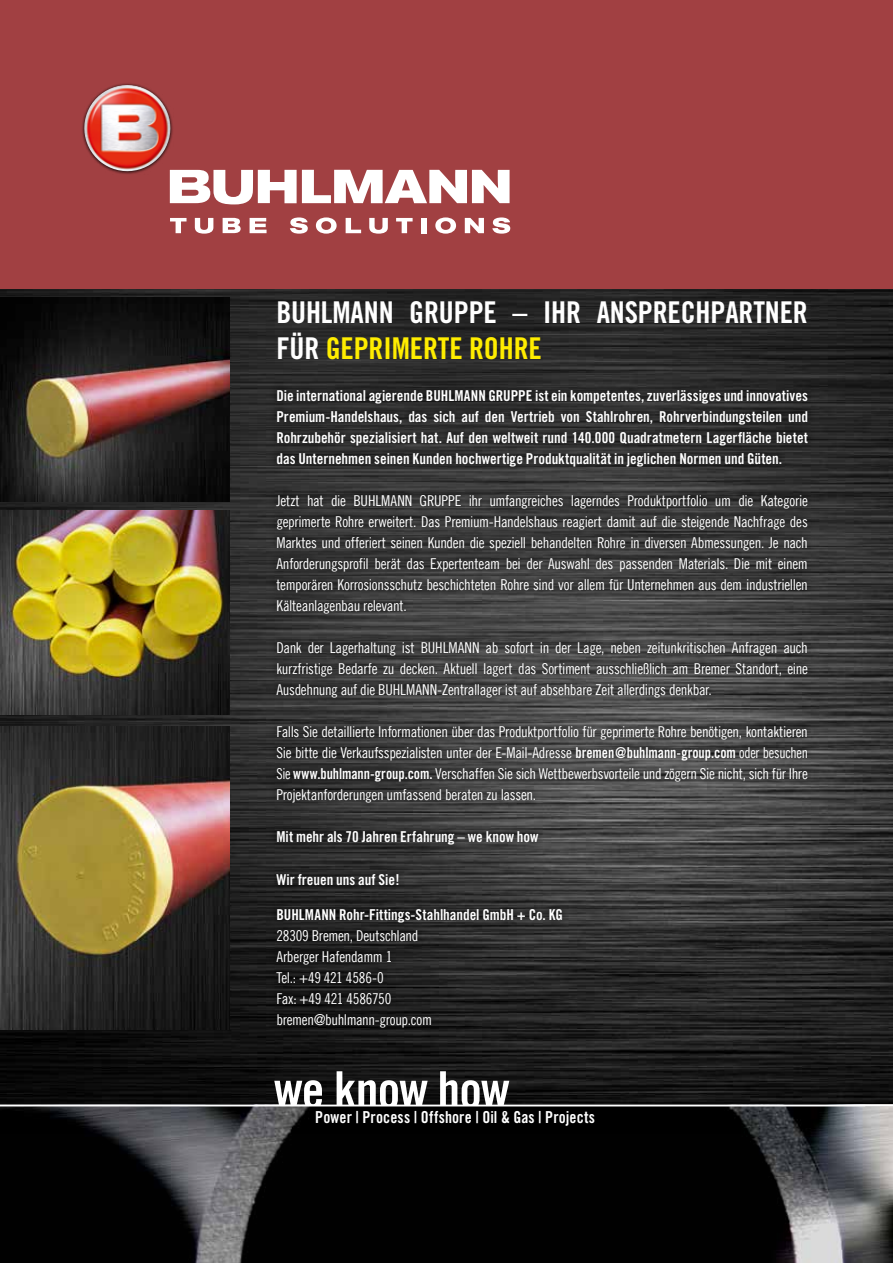
<style>
.page{position:relative;width:893px;height:1263px;background:#fff}
.page>*{position:absolute;margin:0;border:0;box-sizing:border-box;transform-origin:0 0}
.t1{font:51.45px "Trade Gothic Bold Cond Twenty";letter-spacing:-.02em;color:#fff}
.t2{font:30px "Trade Gothic Bold Cond Twenty";letter-spacing:-.005em;color:#fff}
.t3{font:30px "Trade Gothic Bold Cond Twenty";letter-spacing:-.005em;color:#ffed00}
.t4{font:16.5px "Trade Gothic Bold Cond Twenty";letter-spacing:.01em;color:#fff;scale:.96 1}
.t5{font:15px/21px "Trade Gothic Cond Eighteen";letter-spacing:-.02em;color:#fff;text-align:justify}
.t6{font:15px/21px "Trade Gothic Bold Cond Twenty";letter-spacing:-.005em;color:#fff;text-align:justify}
.s1{color:#fff}
.s2{font-family:"Trade Gothic Bold Cond Twenty"}
</style>
<div class="page">
<img style="left:0;top:288px;width:893px;height:816px">
<div style="left:0;top:0;width:893px;height:288px;background:#a14042"></div>
<img style="left:0;top:297px;width:230px;height:204px">
<img style="left:0;top:510px;width:230px;height:204px">
<img style="left:0;top:726px;width:230px;height:303px">
<svg style="left:269px;top:382px;width:546px;height:652px"></svg>
<img style="left:0;top:1106px;width:893px;height:157px">
<svg style="left:170px;top:218px;width:17px;height:15px"></svg>
<svg style="left:195px;top:218px;width:18px;height:16px"></svg>
<svg style="left:223px;top:218px;width:18px;height:15px"></svg>
<svg style="left:250px;top:218px;width:17px;height:15px"></svg>
<svg style="left:290px;top:217px;width:18px;height:17px"></svg>
<svg style="left:316px;top:217px;width:21px;height:17px"></svg>
<svg style="left:346px;top:218px;width:15px;height:15px"></svg>
<svg style="left:369px;top:218px;width:19px;height:16px"></svg>
<svg style="left:396px;top:218px;width:17px;height:15px"></svg>
<div style="left:421px;top:218px;width:6px;height:15px;background:#fff"></div>
<svg style="left:435px;top:217px;width:21px;height:17px"></svg>
<svg style="left:465px;top:218px;width:19px;height:15px"></svg>
<svg style="left:492px;top:217px;width:18px;height:17px"></svg>
<svg style="left:170px;top:170px;width:340px;height:34px"></svg>
<img style="left:82px;top:83px;width:103px;height:103px">
<img style="left:105px;top:85px;width:22px;height:6px">
<h2 class="t2" style="left:276px;top:294px;width:349px">BUHLMANN GRUPPE – Ihr Ansprechpar</h2>
<h2 class="t2" style="left:753px;top:294px;width:26px">tner</h2>
<h2 class="t3" style="left:276px;top:330px;width:65px"><span class="s1">für</span> geprimer</h2>
<h2 class="t3" style="left:438px;top:330px;width:76px">te Rohre</h2>
<p class="t6" style="left:276px;top:385px;width:533px">Die international agierende BUHLMANN GRUPPE ist ein kompetentes, zuverlässiges und innovatives Premium-Handelshaus, das sich auf den Vertrieb von Stahlrohren, Rohrverbindungsteilen und Rohrzubehör spezialisiert hat. Auf den weltweit rund 140.000 Quadratmetern Lagerfläche bietet das Unternehmen seinen Kunden hochwertige Produktqualität in jeglichen Normen und Güten.</p>
<p class="t5" style="left:276px;top:490px;width:533px">Jetzt hat die BUHLMANN GRUPPE ihr umfangreiches lagerndes Produktportfolio um die Kategorie geprimerte Rohre erweitert. Das Premium-Handelshaus reagiert damit auf die steigende Nachfrage des Marktes und offeriert seinen Kunden die speziell behandelten Rohre in diversen Abmessungen. Je nach Anforderungsprofil berät das Expertenteam bei der Auswahl des passenden Materials. Die mit einem temporären Korrosionsschutz beschichteten Rohre sind vor allem für Unternehmen aus dem industriellen Kälteanlagenbau relevant.</p>
<p class="t5" style="left:276px;top:637px;width:533px">Dank der Lagerhaltung ist BUHLMANN ab sofort in der Lage, neben zeitunkritischen Anfragen auch kurzfristige Bedarfe zu decken. Aktuell lagert das Sortiment ausschließlich am Bremer Standort, eine Ausdehnung auf die BUHLMANN-Zentrallager ist auf absehbare Zeit allerdings denkbar.</p>
<p class="t5" style="left:276px;top:721px;width:533px">Falls Sie detaillierte Informationen über das Produktportfolio für geprimerte Rohre benötigen, kontaktieren Sie bitte die Verkaufsspezialisten unter der E-Mail-Adresse <span class="s2">bremen@buhlmann-group.com</span> oder besuchen Sie <span class="s2">www.buhlmann-group.com.</span> Verschaffen Sie sich Wettbewerbsvorteile und zögern Sie nicht, sich für Ihre Projektanforderungen umfassend beraten zu lassen.</p>
<p class="t6" style="left:276px;top:826px;width:264px">Mit mehr als 70 Jahren Erfahrung – we know how</p>
<p class="t6" style="left:276px;top:869px;width:125px">Wir freuen uns auf Sie!</p>
<p class="t6" style="left:276px;top:904px;width:288px">BUHLMANN Rohr-Fittings-Stahlhandel GmbH + Co. KG</p>
<p class="t5" style="left:276px;top:925px;width:157px;text-align:left">28309 Bremen, Deutschland<br>Arberger Hafendamm 1<br>Tel.: +49 421 4586-0<br>Fax: +49 421 4586750 bremen@buhlmann-group.com</p>
<h1 class="t1" style="left:274px;top:1059px;width:237px">we know how</h1>
<p class="t4" style="left:315px;top:1107px;width:293px">Power | Process | Offshore | Oil &amp; Gas | Projects</p>
</div>
